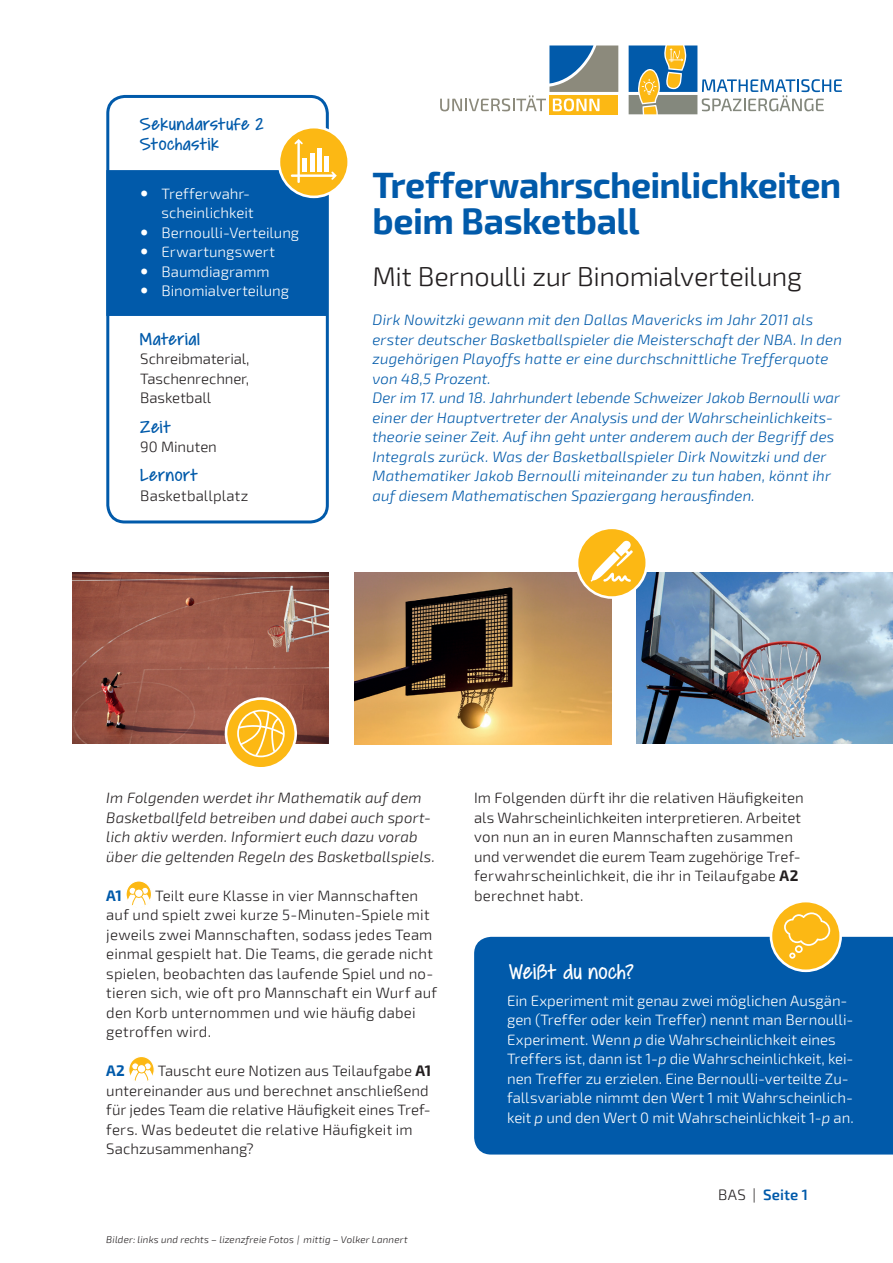
<style>
.page{position:relative;width:893px;height:1263px;background:#fff}
.page>*{position:absolute;margin:0;border:0;box-sizing:border-box;transform-origin:0 0}
.t1{font:700 35.85px/36px "Exo 2";letter-spacing:-.015em;color:#015aaa}
.t2{font:300 27px "Exo 2";letter-spacing:-.01em;color:#231f20}
.t3{font:24px "Covered By Your Grace";letter-spacing:.02em;color:#fff;scale:1.05 1}
.t4{font:19.5px/19.5px "Covered By Your Grace";letter-spacing:.025em;color:#015aaa;scale:1.1 1}
.t5{font:300 15px/19.5px "Exo 2";letter-spacing:.01em;color:#231f20}
.t6{font:italic 300 15px/19.5px "Exo 2";letter-spacing:.01em;color:#015aaa}
.t7{font:300 15px/19.5px "Exo 2";letter-spacing:-.005em;color:#fff}
.t8{font:italic 300 15px/19.5px "Exo 2";letter-spacing:.01em;color:#231f20}
.t9{font:600 15px "Exo 2";letter-spacing:.01em;color:#015aaa}
.t10{font:700 15px "Exo 2";color:#015aaa}
.t11{font:italic 300 9.75px "Exo 2";letter-spacing:.02em;color:#231f20}
.s1{font-size:36px}
.s2{font-weight:700}
.s3{font-style:italic}
.s4{font-weight:300;color:#231f20}
</style>
<div class="page">
<svg style="left:549px;top:111px;width:69px;height:3px"></svg>
<svg style="left:440px;top:45px;width:178px;height:66px"></svg>
<svg style="left:629px;top:45px;width:213px;height:69px"></svg>
<div style="left:106px;top:95px;width:223px;height:428px;border:3px solid #015aaa;border-radius:17px"></div>
<svg style="left:126px;top:881px;width:26px;height:26px"></svg>
<div style="left:129px;top:887px;width:7px;height:7px;background:#fff;border-radius:50%"></div>
<div style="left:129px;top:887px;width:7px;height:8px;border:1px solid #fcb814;border-radius:50%"></div>
<div style="left:141px;top:887px;width:8px;height:7px;background:#fff;border-radius:50%"></div>
<div style="left:141px;top:887px;width:8px;height:8px;border:1px solid #fcb814;border-radius:50%"></div>
<svg style="left:127px;top:892px;width:23px;height:14px"></svg>
<div style="left:135px;top:889px;width:8px;height:8px;background:#fff;border-radius:50%"></div>
<div style="left:134px;top:889px;width:9px;height:9px;border:1px solid #fcb814;border-radius:50%"></div>
<div style="left:125px;top:880px;width:27px;height:28px;border:1px solid #fff;border-radius:50%"></div>
<svg style="left:129px;top:1056px;width:25px;height:27px"></svg>
<div style="left:132px;top:1063px;width:7px;height:7px;background:#fff;border-radius:50%"></div>
<div style="left:131px;top:1062px;width:8px;height:8px;border:1px solid #fcb814;border-radius:50%"></div>
<div style="left:144px;top:1063px;width:7px;height:7px;background:#fff;border-radius:50%"></div>
<div style="left:144px;top:1062px;width:8px;height:8px;border:1px solid #fcb814;border-radius:50%"></div>
<svg style="left:130px;top:1067px;width:23px;height:15px"></svg>
<div style="left:137px;top:1064px;width:9px;height:9px;background:#fff;border-radius:50%"></div>
<div style="left:137px;top:1064px;width:9px;height:9px;border:1px solid #fcb814;border-radius:50%"></div>
<div style="left:128px;top:1056px;width:27px;height:28px;border:1px solid #fff;border-radius:50%"></div>
<div style="left:106px;top:170px;width:221px;height:146px;background:#015aaa;border:3px solid #015aaa"></div>
<div style="left:474px;top:937px;width:419px;height:217px;background:#015aaa"></div>
<svg style="left:770px;top:902px;width:72px;height:70px"></svg>
<img style="left:636px;top:572px;width:257px;height:171px">
<img style="left:354px;top:572px;width:257px;height:172px">
<img style="left:72px;top:572px;width:257px;height:172px">
<svg style="left:278px;top:126px;width:70px;height:72px"></svg>
<svg style="left:224px;top:697px;width:74px;height:70px"></svg>
<svg style="left:576px;top:529px;width:72px;height:70px"></svg>
<h3 class="t4" style="left:140px;top:116px;width:114px">Sekundarstufe 2<br>Stochastik</h3>
<p class="t7" style="left:162px;top:184px;width:139px">Trefferwahr&shy;scheinlichkeit<br>Bernoulli-Verteilung<br>Erwartungswert<br>Baumdiagramm<br>Binomialverteilung</p>
<h3 class="t4" style="left:140px;top:330px;width:56px">Material</h3>
<p class="t5" style="left:140px;top:350px;width:111px;text-align:justify">Schreibmaterial, Taschenrechner, Basketball</p>
<h3 class="t4" style="left:140px;top:418px;width:29px">Zeit</h3>
<p class="t5" style="left:140px;top:437px;width:78px">90 Minuten</p>
<h3 class="t4" style="left:140px;top:467px;width:54px">Lernort</h3>
<p class="t5" style="left:140px;top:486px;width:109px">Basketballplatz</p>
<h1 class="t1" style="left:372px;top:169px;width:470px">Trefferwahrscheinlichkeiten beim Basketbal<span class="s1">l</span></h1>
<h2 class="t2" style="left:372px;top:261px;width:431px">Mit Bernoulli zur Binomialverteilung</h2>
<p class="t6" style="left:372px;top:311px;width:471px">Dirk Nowitzki gewann mit den Dallas Mavericks im Jahr 2011 als erster deutscher Basketballspieler die Meisterschaft der NBA. In den zugehörigen Playoffs hatte er eine durchschnittliche Trefferquote von 48,5 Prozent.<br>Der im 17. und 18. Jahrhundert lebende Schweizer Jakob Bernoulli war einer der Hauptvertreter der Analysis und der Wahrscheinlichkeits&shy;theorie seiner Zeit. Auf ihn geht unter anderem auch der Begriff des Integrals zurück. Was der Basketballspieler Dirk Nowitzki und der Mathematiker Jakob Bernoulli miteinander zu tun haben, könnt ihr auf diesem Mathematischen Spaziergang herausfinden.</p>
<p class="t8" style="left:106px;top:788px;width:330px">Im Folgenden werdet ihr Mathematik auf dem Basketballfeld betreiben und dabei auch sport&shy;lich aktiv werden. Informiert euch dazu vorab über die geltenden Regeln des Basketballspiels.</p>
<p class="t10" style="left:106px;top:886px;width:17px">A1</p>
<p class="t5" style="left:106px;top:886px;width:332px;text-indent:49px">Teilt eure Klasse in vier Mannschaften auf und spielt zwei kurze 5-Minuten-Spiele mit jeweils zwei Mannschaften, sodass jedes Team einmal gespielt hat. Die Teams, die gerade nicht spielen, beobachten das laufende Spiel und no&shy;tieren sich, wie oft pro Mannschaft ein Wurf auf den Korb unternommen und wie häufig dabei getroffen wird.</p>
<p class="t10" style="left:106px;top:1062px;width:20px">A2</p>
<p class="t5" style="left:106px;top:1061px;width:326px;text-indent:51px">Tauscht eure Notizen aus Teilaufgabe <span class="s2">A1 </span>untereinander aus und berechnet anschließend für jedes Team die relative Häufigkeit eines Tref&shy;fers. Was bedeutet die relative Häufigkeit im Sachzusammenhang?</p>
<p class="t11" style="left:106px;top:1234px;width:303px">Bilder: links und rechts – lizenzfreie Fotos | mittig – Volker Lannert</p>
<p class="t5" style="left:474px;top:788px;width:331px">Im Folgenden dürft ihr die relativen Häufigkeiten als Wahrscheinlichkeiten interpretieren. Arbeitet von nun an in euren Mannschaften zusammen und verwendet die eurem Team zugehörige Tref&shy;ferwahrscheinlichkeit, die ihr in Teilaufgabe <span class="s2">A2 </span>berechnet habt.</p>
<h3 class="t3" style="left:509px;top:960px;width:120px">Weißt du noch?</h3>
<p class="t7" style="left:507px;top:991px;width:348px">Ein Experiment mit genau zwei möglichen Ausgän&shy;gen (Treffer oder kein Treffer) nennt man Bernoulli-Experiment. Wenn <span class="s3">p</span> die Wahrscheinlichkeit eines Treffers ist, dann ist 1-<span class="s3">p</span> die Wahrscheinlichkeit, kei&shy;nen Treffer zu erzielen. Eine Bernoulli-verteilte Zu&shy;fallsvariable nimmt den Wert 1 mit Wahrscheinlich&shy;keit <span class="s3">p</span> und den Wert 0 mit Wahrscheinlichkeit 1-<span class="s3">p</span> an.</p>
<p class="t9" style="left:718px;top:1186px;width:91px"><span class="s4">BAS |</span> Seite 1</p>
</div>
